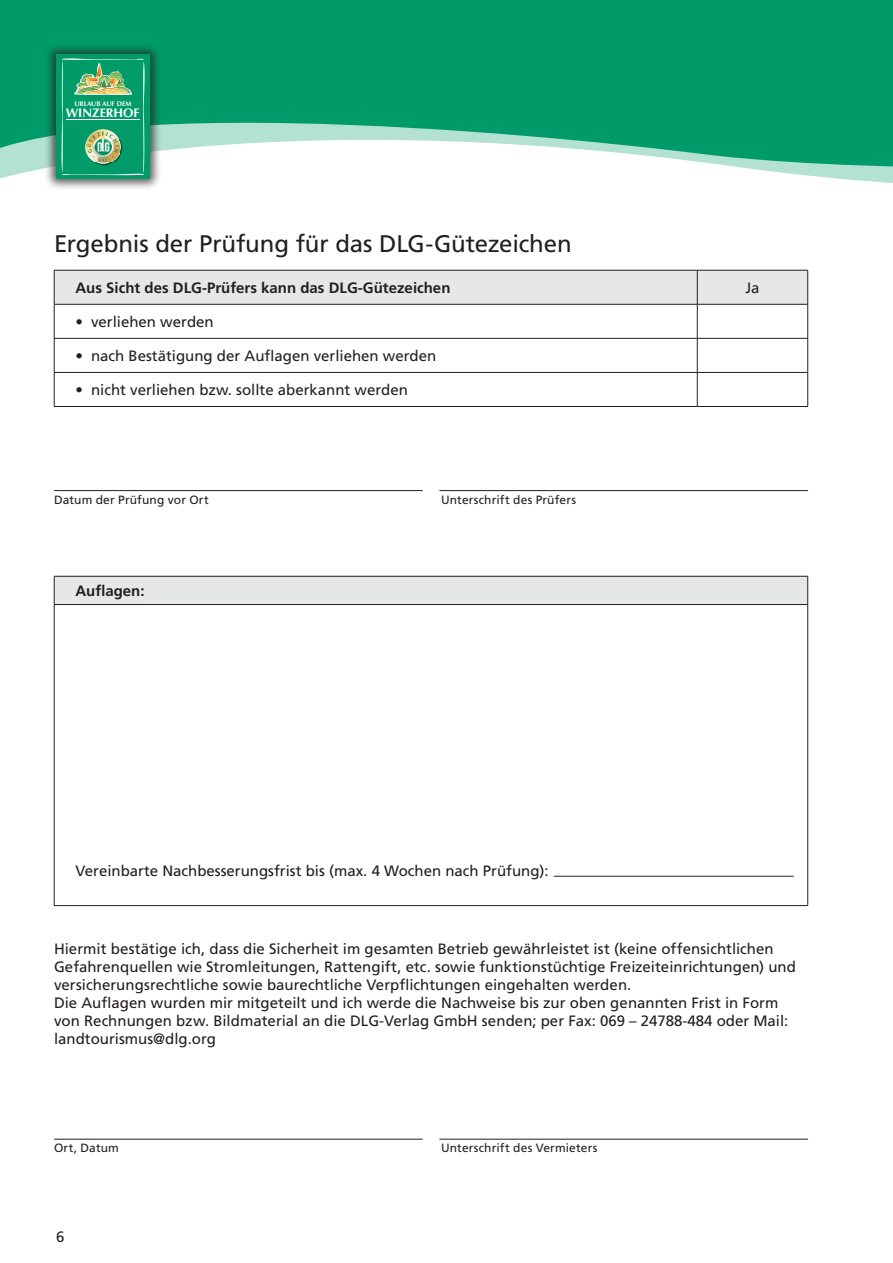
<style>
.page{position:relative;width:893px;height:1263px;background:#fff}
.page>*{position:absolute;margin:0;border:0;box-sizing:border-box;transform-origin:0 0}
.t1{font:24px "Frutiger LT Std";letter-spacing:-.005em;color:#231f20}
.t2{font:15px/18px "Frutiger LT Std";color:#231f20}
.t3{font:700 15px "Frutiger LT Std";color:#231f20}
.t4{font:700 12.45px "Optima LT Std";color:#fff}
.t5{font:12px "Frutiger LT Std";letter-spacing:.015em;color:#231f20}
.t6{font:700 6.75px "Optima LT Std";color:#fff}
</style>
<div class="page">
<div style="left:0;top:0;width:893px;height:119px;background:#009b69"></div>
<svg style="left:0;top:119px;width:893px;height:64px"></svg>
<div style="left:55px;top:271px;width:752px;height:33px;background:#e6e7e9"></div>
<hr style="left:54px;top:270px;width:643px;height:1px;background:#231f20">
<hr style="left:54px;top:270px;width:1px;height:34px;background:#231f20">
<hr style="left:697px;top:270px;width:111px;height:1px;background:#231f20">
<hr style="left:697px;top:270px;width:1px;height:34px;background:#231f20">
<hr style="left:807px;top:270px;width:1px;height:34px;background:#231f20">
<hr style="left:54px;top:304px;width:643px;height:1px;background:#231f20">
<hr style="left:54px;top:304px;width:1px;height:34px;background:#231f20">
<hr style="left:697px;top:304px;width:111px;height:1px;background:#231f20">
<hr style="left:697px;top:304px;width:1px;height:34px;background:#231f20">
<hr style="left:807px;top:304px;width:1px;height:34px;background:#231f20">
<hr style="left:54px;top:338px;width:643px;height:1px;background:#231f20">
<hr style="left:54px;top:339px;width:1px;height:33px;background:#231f20">
<hr style="left:697px;top:338px;width:111px;height:1px;background:#231f20">
<hr style="left:697px;top:339px;width:1px;height:33px;background:#231f20">
<hr style="left:807px;top:339px;width:1px;height:33px;background:#231f20">
<hr style="left:54px;top:372px;width:643px;height:1px;background:#231f20">
<hr style="left:54px;top:373px;width:1px;height:33px;background:#231f20">
<hr style="left:697px;top:372px;width:111px;height:1px;background:#231f20">
<hr style="left:697px;top:373px;width:1px;height:33px;background:#231f20">
<hr style="left:807px;top:373px;width:1px;height:33px;background:#231f20">
<hr style="left:54px;top:406px;width:643px;height:1px;background:#231f20">
<hr style="left:697px;top:406px;width:111px;height:1px;background:#231f20">
<div style="left:54px;top:576px;width:754px;height:28px;background:#e6e7e9"></div>
<hr style="left:54px;top:576px;width:754px;height:1px;background:#231f20">
<svg style="left:54px;top:576px;width:1px;height:28px"></svg>
<svg style="left:807px;top:576px;width:1px;height:28px"></svg>
<hr style="left:54px;top:604px;width:754px;height:1px;background:#231f20">
<hr style="left:54px;top:605px;width:1px;height:300px;background:#231f20">
<hr style="left:807px;top:605px;width:1px;height:300px;background:#231f20">
<hr style="left:54px;top:905px;width:754px;height:1px;background:#231f20">
<hr style="left:54px;top:1139px;width:368px;height:1px;background:#231f20">
<hr style="left:440px;top:1139px;width:368px;height:1px;background:#231f20">
<hr style="left:54px;top:490px;width:368px;height:1px;background:#231f20">
<hr style="left:440px;top:490px;width:368px;height:1px;background:#231f20">
<hr style="left:554px;top:876px;width:239px;height:1px;background:#231f20">
<div style="left:44px;top:43px;width:118px;height:147px;background:#231f20;opacity:.7"></div>
<div style="left:56px;top:55px;width:94px;height:124px;background:#009b69"></div>
<svg style="left:61px;top:58px;width:84px;height:117px"></svg>
<p class="t6" style="left:74px;top:100px;width:59px">URLAUB AUF DEM</p>
<p class="t4" style="left:66px;top:106px;width:75px">WINZERHOF</p>
<h1 class="t1" style="left:54px;top:229px;width:519px">Ergebnis der Prüfung für das DLG-Gütezeichen</h1>
<p class="t3" style="left:75px;top:279px;width:377px">Aus Sicht des DLG-Prüfers kann das DLG-Gütezeichen</p>
<p class="t2" style="left:745px;top:279px;width:16px">Ja</p>
<p class="t2" style="left:75px;top:313px;width:140px">• verliehen werden</p>
<p class="t2" style="left:75px;top:347px;width:362px">• nach Bestätigung der Auflagen verliehen werden</p>
<p class="t2" style="left:75px;top:381px;width:334px">• nicht verliehen bzw. sollte aberkannt werden</p>
<p class="t5" style="left:54px;top:493px;width:156px">Datum der Prüfung vor Ort</p>
<p class="t5" style="left:441px;top:493px;width:137px">Unterschrift des Prüfers</p>
<p class="t3" style="left:75px;top:582px;width:71px">Auflagen:</p>
<p class="t2" style="left:75px;top:862px;width:475px">Vereinbarte Nachbesserungsfrist bis (max. 4 Wochen nach Prüfung):</p>
<p class="t2" style="left:54px;top:940px;width:744px">Hiermit bestätige ich, dass die Sicherheit im gesamten Betrieb gewährleistet ist (keine offensichtlichen Gefahrenquellen wie Stromleitungen, Rattengift, etc. sowie funktionstüchtige Freizeiteinrichtungen) und versicherungsrechtliche sowie baurechtliche Verpflichtungen eingehalten werden.<br>Die Auflagen wurden mir mitgeteilt und ich werde die Nachweise bis zur oben genannten Frist in Form von Rechnungen bzw. Bildmaterial an die DLG-Verlag GmbH senden; per Fax: 069 – 24788-484 oder Mail: landtourismus@dlg.org</p>
<p class="t5" style="left:54px;top:1141px;width:66px">Ort, Datum</p>
<p class="t5" style="left:441px;top:1141px;width:158px">Unterschrift des Vermieters</p>
<p class="t2" style="left:56px;top:1228px;width:10px">6</p>
</div>
